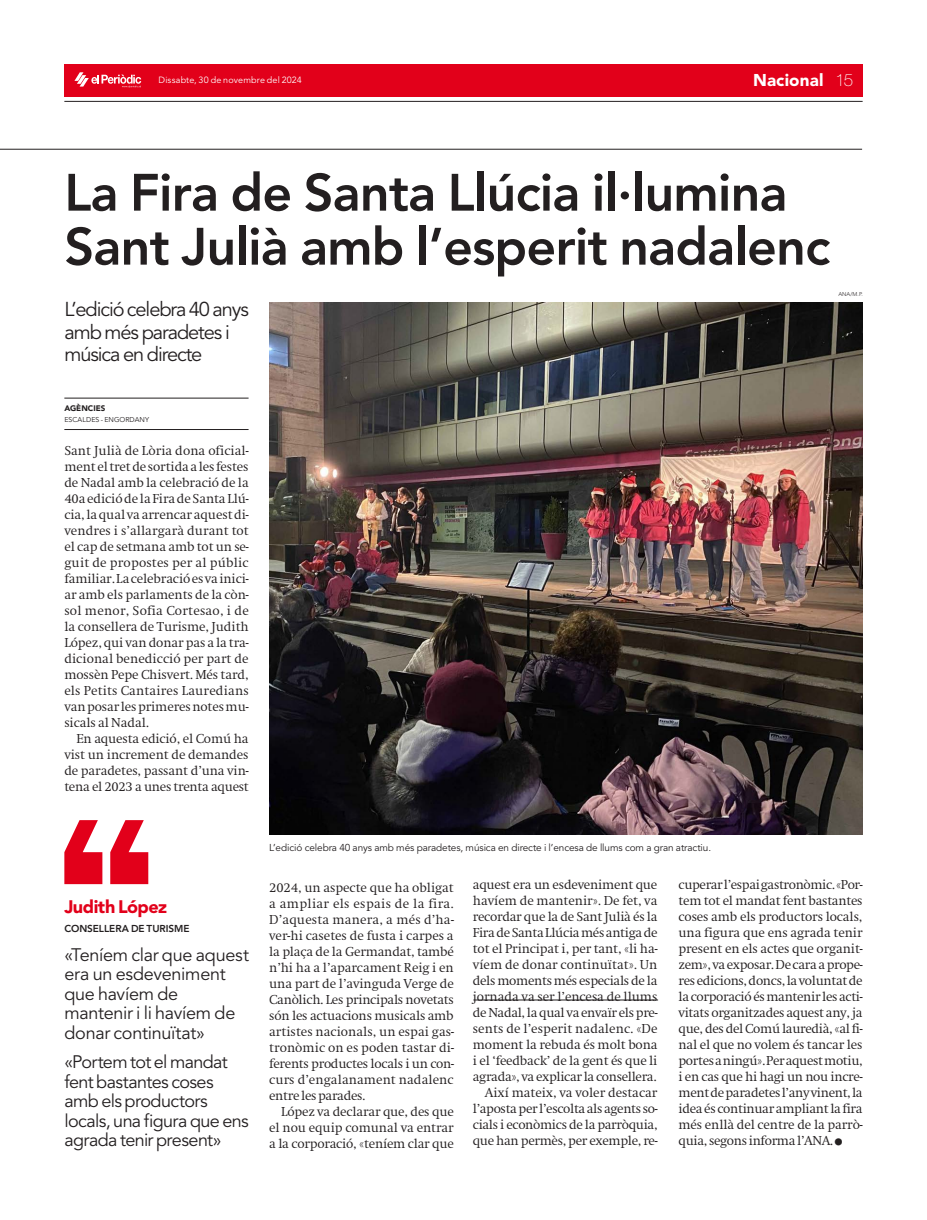
<style>
.page{position:relative;width:927px;height:1220px;background:#fff}
.page>*{position:absolute;margin:0;border:0;box-sizing:border-box;transform-origin:0 0}
.t1{font:800 52px/54px "Avenir LT Std";letter-spacing:-.015em;color:#231f20}
.t2{font:20px/22.5px "Avenir LT Std";letter-spacing:-.055em;color:#231f20}
.t3{font:18px/19.5px "Avenir LT Std";letter-spacing:-.025em;color:#231f20}
.t4{font:900 18px "Avenir LT Std";letter-spacing:-.025em;color:#e2001a}
.t5{font:900 17px "Avenir LT Std";letter-spacing:.01em;color:#fff}
.t6{font:300 12.5px/16px "Swift ND Std";letter-spacing:-.015em;color:#231f20;text-align:justify}
.t7{font:10px "Avenir LT Std";letter-spacing:-.01em;color:#231f20}
.t8{font:800 10px "Avenir LT Std";letter-spacing:-.005em;color:#231f20}
.t9{font:9px "Avenir LT Std";letter-spacing:.015em;color:#fff}
.t10{font:900 8px "Avenir LT Std";color:#231f20}
.t11{font:7px "Avenir LT Std";letter-spacing:.01em;color:#231f20}
.t12{font:300 5.5px "Avenir LT Std";color:#231f20}
.s1{font-family:"Helvetica Neue LT Std";font-weight:100}
</style>
<div class="page">
<div style="left:64px;top:64px;width:798px;height:32px;background:#e2001a"></div>
<svg style="left:74px;top:72px;width:67px;height:16px"></svg>
<hr style="left:64px;top:101px;width:798px;height:1px;background:#231f20">
<img style="left:269px;top:302px;width:594px;height:533px">
<hr style="left:64px;top:398px;width:184px;height:1px;background:#231f20">
<hr style="left:64px;top:429px;width:184px;height:1px;background:#231f20">
<hr style="left:0;top:149px;width:862px;height:1px;background:#231f20">
<svg style="left:64px;top:820px;width:84px;height:64px"></svg>
<hr style="left:473px;top:1000px;width:185px;height:1px;background:#231f20">
<p class="t9" style="left:158px;top:75px;width:145px">Dissabte, 30 de novembre del 2024</p>
<h3 class="t5" style="left:753px;top:70px;width:102px">Nacional <span class="s1">15</span></h3>
<h1 class="t1" style="left:64px;top:166px;width:767px">La Fira de Santa Llúcia il·lumina<br>Sant Julià amb l’esperit nadalenc</h1>
<h2 class="t2" style="left:64px;top:299px;width:186px">L’edició celebra 40 anys amb més paradetes i música en directe</h2>
<p class="t12" style="left:838px;top:291px;width:26px">ANA/M.P.</p>
<p class="t10" style="left:64px;top:404px;width:43px">AGÈNCIES</p>
<p class="t11" style="left:64px;top:416px;width:86px">ESCALDES - ENGORDANY</p>
<p class="t6" style="left:64px;top:443px;width:186px">Sant Julià de Lòria dona oficial&shy;ment el tret de sortida a les festes de Nadal amb la celebració de la 40a edició de la Fira de Santa Llú&shy;cia, la qual va arrencar aquest di&shy;vendres i s’allargarà durant tot el cap de setmana amb tot un se&shy;guit de propostes per al públic familiar. La celebració es va inici&shy;ar amb els parlaments de la còn&shy;sol menor, Sofia Cortesao, i de la consellera de Turisme, Judith López, qui van donar pas a la tra&shy;dicional benedicció per part de mossèn Pepe Chisvert. Més tard, els Petits Cantaires Lauredians van posar les primeres notes mu&shy;sicals al Nadal.</p>
<p class="t6" style="left:64px;top:731px;width:186px;text-indent:12px">En aquesta edició, el Comú ha vist un increment de demandes de paradetes, passant d’una vin&shy;tena el 2023 a unes trenta aquest</p>
<p class="t7" style="left:269px;top:841px;width:443px">L’edició celebra 40 anys amb més paradetes, música en directe i l’encesa de llums com a gran atractiu.</p>
<h3 class="t4" style="left:64px;top:896px;width:104px">Judith López</h3>
<h3 class="t3" style="left:64px;top:945px;width:186px">«Teníem clar que aquest era un esdeveniment que havíem de mantenir i li havíem de donar continuïtat»</h3>
<h3 class="t3" style="left:64px;top:1053px;width:186px">«Portem tot el mandat fent bastantes coses amb els productors locals, una figura que ens agrada tenir present»</h3>
<p class="t8" style="left:64px;top:923px;width:127px">CONSELLERA DE TURISME</p>
<p class="t6" style="left:269px;top:879px;width:186px">2024, un aspecte que ha obligat a ampliar els espais de la fira.<br>D’aquesta manera, a més d’ha&shy;ver-hi casetes de fusta i carpes a la plaça de la Germandat, també n’hi ha a l’aparcament Reig i en una part de l’avinguda Verge de Canòlich. Les principals novetats són les actuacions musicals amb artistes nacionals, un espai gas&shy;tronòmic on es poden tastar di&shy;ferents productes locals i un con&shy;curs d’engalanament nadalenc entre les parades.</p>
<p class="t6" style="left:269px;top:1103px;width:186px;text-indent:12px">López va declarar que, des que el nou equip comunal va entrar a la corporació, «teníem clar que</p>
<p class="t6" style="left:473px;top:877px;width:186px;text-align:right">aquest era un esdeveniment que havíem de mantenir». De fet, va recordar que la de Sant Julià és la<br>Fira de Santa Llúcia més antiga de tot el Principat i, per tant, «li ha&shy;víem de donar continuïtat». Un dels moments més especials de la jornada va ser l’encesa de llums de Nadal, la qual va envaïr els pre&shy;sents de l’esperit nadalenc. «De moment la rebuda és molt bona i el ‘feedback’ de la gent és que li agrada», va explicar la consellera.<br>Així mateix, va voler destacar l’aposta per l’escolta als agents so&shy;cials i econòmics de la parròquia, que han permès, per exemple, re-</p>
<p class="t6" style="left:678px;top:877px;width:186px">cuperar l’espai gastronòmic. «Por&shy;tem tot el mandat fent bastantes coses amb els productors locals, una figura que ens agrada tenir present en els actes que organit&shy;zem», va exposar. De cara a prope&shy;res edicions, doncs, la voluntat de la corporació és mantenir les acti&shy;vitats organitzades aquest any, ja que, des del Comú lauredià, «al fi&shy;nal el que no volem és tancar les portes a ningú». Per aquest motiu, i en cas que hi hagi un nou incre&shy;ment de paradetes l’any vinent, la idea és continuar ampliant la fira més enllà del centre de la parrò&shy;quia, segons informa l’ANA.</p>
</div>
